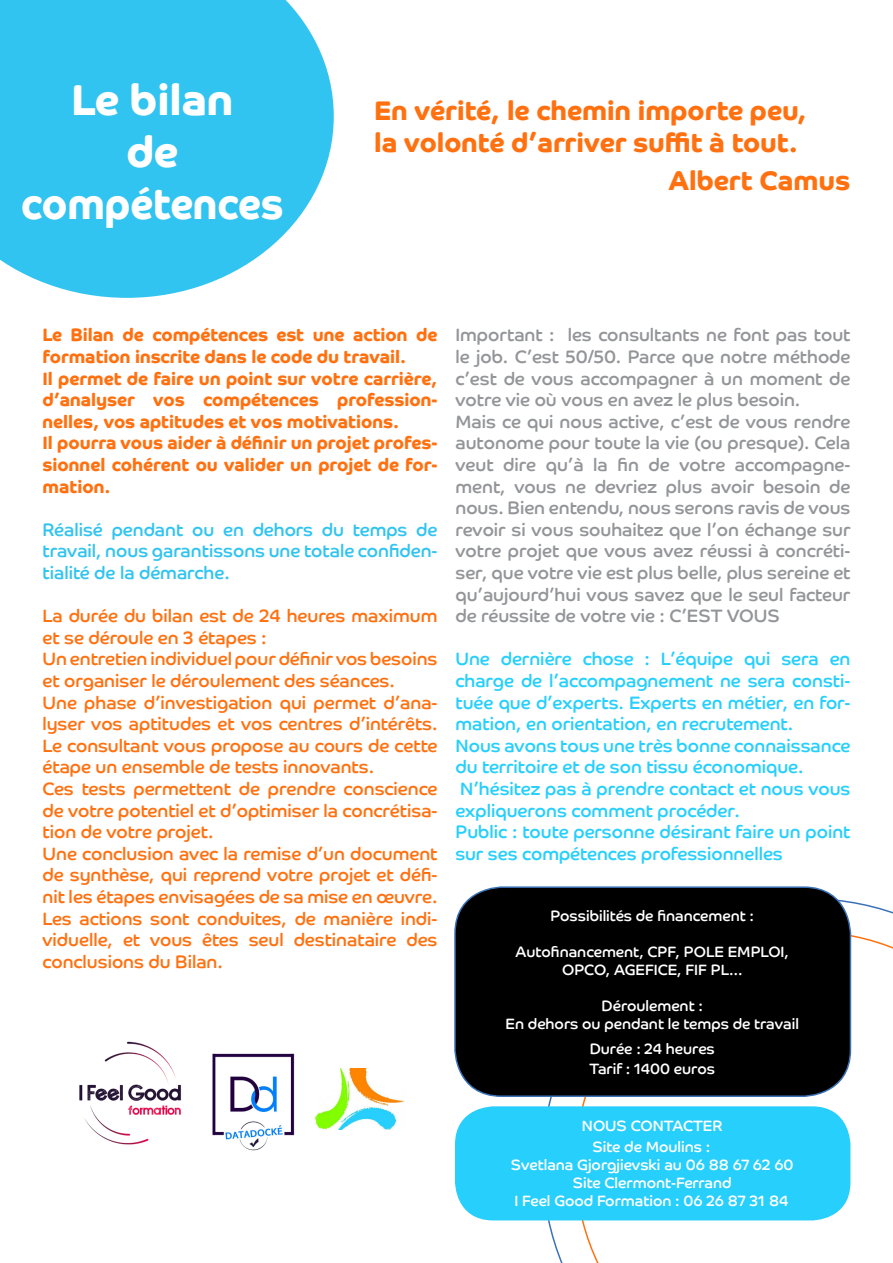
<style>
.page{position:relative;width:893px;height:1263px;background:#fff}
.page>*{position:absolute;margin:0;border:0;box-sizing:border-box;transform-origin:0 0}
.t1{font:700 43.5px/52.2px "Co Headline";color:#fff;text-align:center}
.t2{font:700 27px/32.4px "Co Headline";color:#ff7110}
.t3{font:18px/21.6px "Co Headline";color:#ff7110}
.t4{font:18px/21.6px "Co Headline";color:#939598}
.t5{font:18px/21.6px "Co Headline";color:#27cffc}
.t6{font:700 18px/21.6px "Co Headline";color:#ff7110}
.t7{font:18px/21.6px "Co Headline";color:#32c4f0;text-align:justify}
.t8{font:15px/18px "Co Headline";color:#fff;text-align:center}
</style>
<div class="page">
<svg style="left:0;top:0;width:334px;height:298px;background:#49caf1"></svg>
<svg style="left:575px;top:931px;width:318px;height:332px"></svg>
<div style="left:455px;top:887px;width:395px;height:209px;background:#000;border-radius:47px"></div>
<div style="left:454px;top:886px;width:397px;height:211px;border:2px solid #3a72b8;border-radius:47px"></div>
<div style="left:455px;top:1106px;width:395px;height:114px;background:#27cffc;border-radius:38px"></div>
<img style="left:79px;top:1041px;width:103px;height:104px">
<img style="left:212px;top:1053px;width:83px;height:98px">
<img style="left:315px;top:1069px;width:90px;height:60px">
<h1 class="t1" style="left:21px;top:74px;width:264px">Le bilan<br>de compétences</h1>
<h2 class="t2" style="left:374px;top:94px;width:434px">En vérité, le chemin importe peu, la volonté d’arriver suffit à tout.</h2>
<h2 class="t2" style="left:668px;top:164px;width:184px">Albert Camus</h2>
<p class="t6" style="left:43px;top:324px;width:396px">Le Bilan de compétences est une action de formation inscrite dans le code du travail.<br>Il permet de faire un point sur votre carrière, d’analyser vos compétences profession&shy;nelles, vos aptitudes et vos motivations.<br>Il pourra vous aider à définir un projet profes&shy;sionnel cohérent ou valider un projet de for&shy;mation.</p>
<p class="t7" style="left:43px;top:519px;width:396px">Réalisé pendant ou en dehors du temps de travail, nous garantissons une totale confiden&shy;tialité de la démarche.</p>
<p class="t3" style="left:43px;top:605px;width:396px">La durée du bilan est de 24 heures maximum et se déroule en 3 étapes :<br>Un entretien individuel pour définir vos besoins et organiser le déroulement des séances.<br>Une phase d’investigation qui permet d’ana&shy;lyser vos aptitudes et vos centres d’intérêts.<br>Le consultant vous propose au cours de cette étape un ensemble de tests innovants.<br>Ces tests permettent de prendre conscience de votre potentiel et d’optimiser la concrétisa&shy;tion de votre projet.<br>Une conclusion avec la remise d’un document de synthèse, qui reprend votre projet et défi&shy;nit les étapes envisagées de sa mise en œuvre.<br>Les actions sont conduites, de manière indi&shy;viduelle, et vous êtes seul destinataire des conclusions du Bilan.</p>
<p class="t4" style="left:455px;top:324px;width:396px">Important : les consultants ne font pas tout le job. C’est 50/50. Parce que notre méthode c’est de vous accompagner à un moment de votre vie où vous en avez le plus besoin.<br>Mais ce qui nous active, c’est de vous rendre autonome pour toute la vie (ou presque). Cela veut dire qu’à la fin de votre accompagne&shy;ment, vous ne devriez plus avoir besoin de nous. Bien entendu, nous serons ravis de vous revoir si vous souhaitez que l’on échange sur votre projet que vous avez réussi à concréti&shy;ser, que votre vie est plus belle, plus sereine et qu’aujourd’hui vous savez que le seul facteur de réussite de votre vie : C’EST VOUS</p>
<p class="t5" style="left:455px;top:648px;width:396px">Une dernière chose : L’équipe qui sera en charge de l’accompagnement ne sera consti&shy;tuée que d’experts. Experts en métier, en for&shy;mation, en orientation, en recrutement.<br>Nous avons tous une très bonne connaissance du territoire et de son tissu économique.<br>N’hésitez pas à prendre contact et nous vous expliquerons comment procéder.<br>Public : toute personne désirant faire un point sur ses compétences professionnelles</p>
<p class="t8" style="left:550px;top:906px;width:205px">Possibilités de financement :</p>
<p class="t8" style="left:515px;top:942px;width:275px">Autofinancement, CPF, POLE EMPLOI,<br>OPCO, AGEFICE, FIF PL…</p>
<p class="t8" style="left:506px;top:996px;width:295px">Déroulement :<br>En dehors ou pendant le temps de travail</p>
<p class="t8" style="left:590px;top:1039px;width:127px;line-height:19.5px;text-align:left">Durée : 24 heures<br>Tarif : 1400 euros</p>
<p class="t8" style="left:582px;top:1116px;width:142px;line-height:21px">NOUS CONTACTER<br>Site de Moulins :</p>
<p class="t8" style="left:511px;top:1156px;width:284px">Svetlana Gjorgjievski au 06 88 67 62 60<br>Site Clermont-Ferrand<br>I Feel Good Formation : 06 26 87 31 84</p>
</div>
